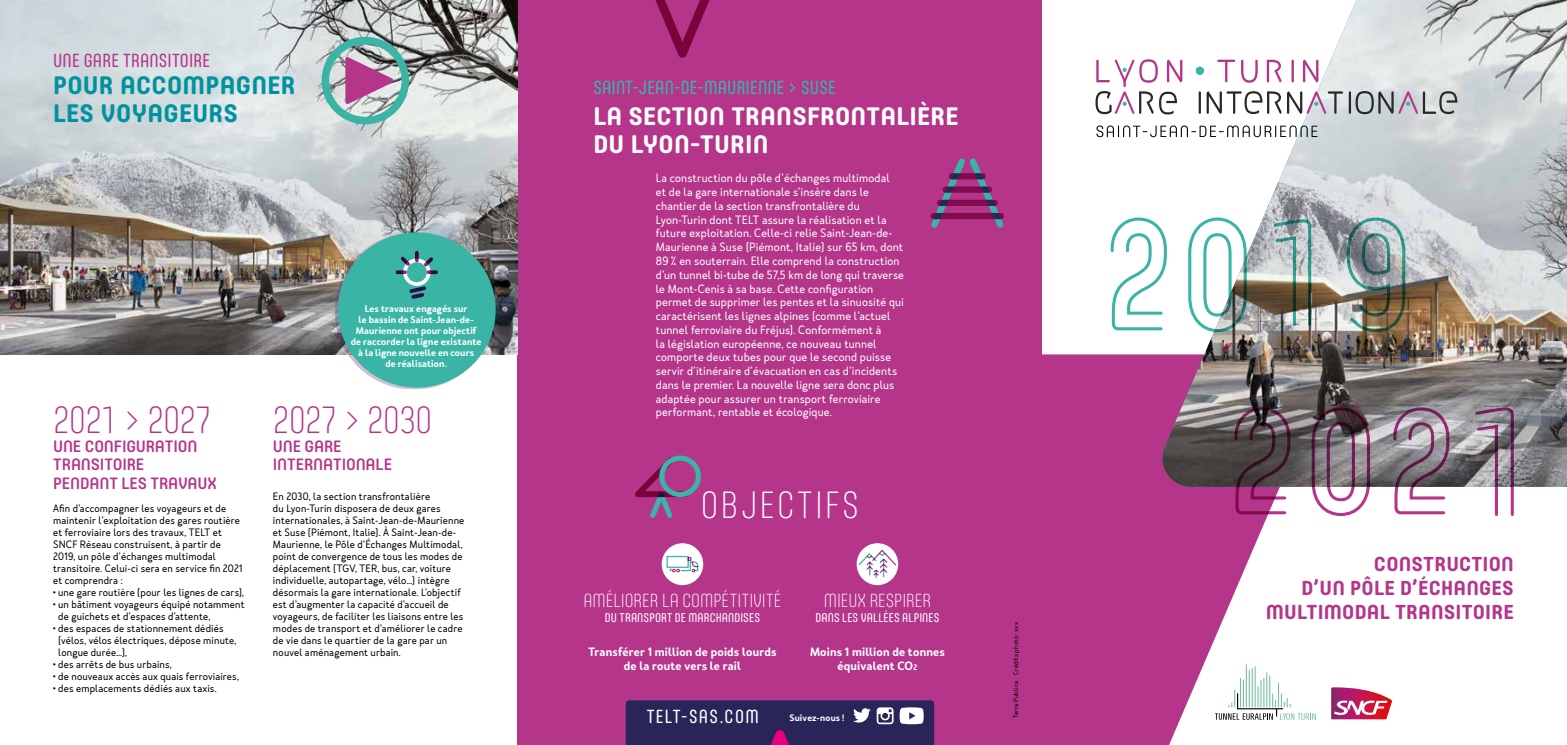
<style>
.page{position:relative;width:1567px;height:745px;background:#fff}
.page>*{position:absolute;margin:0;border:0;box-sizing:border-box;transform-origin:0 0}
.t1{font:200 37.5px "Core Mellow 27 Cn";letter-spacing:-.015em;color:#b5358a}
.t2{font:200 37.5px "Core Mellow 27 Cn";letter-spacing:.07em;color:#fff}
.t3{font:700 25px/27.5px "Core Mellow 65";letter-spacing:.01em;color:#fff}
.t4{font:700 25px/27.5px "Core Mellow 65";letter-spacing:.01em;color:#00939f}
.t5{font:700 20px/24px "Core Mellow 65";letter-spacing:.01em;color:#b5358b;text-align:right}
.t6{font:200 18.75px "Core Mellow 27 Cn";color:#fff}
.t7{font:18.75px "Core Mellow 47 Cn";letter-spacing:.01em;color:#3ab5a5}
.t8{font:18.75px "Core Mellow 47 Cn";letter-spacing:.01em;color:#b5358b}
.t9{font:18.75px "Core Mellow 47 Cn";letter-spacing:.075em;color:#fff}
.t10{font:500 16.25px/18.8px "Core Mellow 55";letter-spacing:-.01em;color:#b5358a}
.t11{font:12.5px "Core Mellow 47 Cn";letter-spacing:.01em;color:#fff}
.t12{font:11.25px/13.8px "Merlo Neue";letter-spacing:.015em;color:#fff}
.t13{font:600 11.25px/13.8px "Merlo Neue";letter-spacing:.015em;color:#fff;text-align:center}
.t14{font:10px/12px "Merlo Neue";letter-spacing:.015em;color:#000}
.t15{font:600 9.12px/10.9px "Merlo Neue";letter-spacing:.015em;color:#fff;text-align:center}
.t16{font:600 8.75px "Merlo Neue";letter-spacing:.025em;color:#fff}
.t17{font:6.25px "Merlo Neue";letter-spacing:.03em;color:#000}
.s1{font-size:7.5px}
</style>
<div class="page">
<div style="left:517px;top:0;width:525px;height:744px;background:#b5358b"></div>
<img style="left:0;top:0;width:517px;height:354px">
<svg style="left:1042px;top:354px;width:274px;height:390px;fill:#b5358b"></svg>
<img style="left:1160px;top:0;width:406px;height:486px">
<svg style="left:1331px;top:687px;width:60px;height:31px"></svg>
<hr style="left:1239px;top:677px;width:1px;height:30px;background:#7ac3a1">
<hr style="left:1245px;top:663px;width:1px;height:44px;background:#7ac3a1">
<hr style="left:1248px;top:669px;width:1px;height:38px;background:#7ac3a1">
<hr style="left:1251px;top:667px;width:1px;height:40px;background:#7ac3a1">
<hr style="left:1254px;top:665px;width:1px;height:42px;background:#7ac3a1">
<hr style="left:1263px;top:677px;width:1px;height:30px;background:#7ac3a1">
<hr style="left:1266px;top:672px;width:1px;height:35px;background:#7ac3a1">
<hr style="left:1268px;top:675px;width:2px;height:32px;background:#7ac3a1">
<svg style="left:1214px;top:679px;width:101px;height:40px"></svg>
<hr style="left:1198px;top:91px;width:2px;height:23px;background:#282827">
<hr style="left:1348px;top:91px;width:2px;height:23px;background:#282827">
<svg style="left:1217px;top:60px;width:40px;height:23px"></svg>
<svg style="left:1266px;top:60px;width:15px;height:22px"></svg>
<hr style="left:1291px;top:60px;width:2px;height:22px;background:#b5358b">
<svg style="left:1302px;top:60px;width:16px;height:22px"></svg>
<div style="left:1195px;top:66px;width:8px;height:9px;background:#3ab5a5;border-radius:50%"></div>
<svg style="left:1206px;top:91px;width:136px;height:23px"></svg>
<svg style="left:1355px;top:91px;width:102px;height:23px;background:#adadb2"></svg>
<svg style="left:1095px;top:59px;width:87px;height:55px"></svg>
<svg style="left:1096px;top:125px;width:221px;height:12px"></svg>
<div style="left:1301px;top:572px;width:212px;height:30px;background:#fff"></div>
<div style="left:1265px;top:596px;width:248px;height:30px;background:#fff"></div>
<svg style="left:655px;top:0;width:55px;height:58px"></svg>
<svg style="left:930px;top:158px;width:74px;height:70px"></svg>
<svg style="left:951px;top:173px;width:31px;height:6px"></svg>
<svg style="left:945px;top:186px;width:43px;height:7px"></svg>
<svg style="left:939px;top:199px;width:55px;height:7px"></svg>
<svg style="left:933px;top:213px;width:67px;height:6px"></svg>
<div style="left:661px;top:543px;width:42px;height:41px;background:#fff;border-radius:50%"></div>
<svg style="left:666px;top:555px;width:33px;height:17px"></svg>
<div style="left:856px;top:543px;width:42px;height:41px;background:#fff;border-radius:50%"></div>
<svg style="left:857px;top:548px;width:40px;height:29px"></svg>
<svg style="left:635px;top:455px;width:65px;height:63px"></svg>
<svg style="left:345px;top:57px;width:48px;height:47px;background:#b872a1"></svg>
<div style="left:321px;top:37px;width:88px;height:87px;border:8px solid #3ab5a5;border-radius:50%"></div>
<img style="left:1110px;top:216px;width:296px;height:117px">
<svg style="left:1232px;top:406px;width:218px;height:111px"></svg>
<svg style="left:1473px;top:406px;width:41px;height:110px"></svg>
<div style="left:335px;top:233px;width:157px;height:155px;background:#502a70;opacity:.3"></div>
<div style="left:338px;top:232px;width:157px;height:155px;background:#3ab5a5;border-radius:50%"></div>
<div style="left:403px;top:258px;width:27px;height:28px;border:4px solid #fff;border-radius:50%"></div>
<svg style="left:397px;top:252px;width:39px;height:22px"></svg>
<svg style="left:409px;top:285px;width:17px;height:14px"></svg>
<div style="left:1007px;top:548px;width:122px;height:196px;background:#b5358b"></div>
<svg style="left:625px;top:700px;width:309px;height:44px;background:#383062"></svg>
<h3 class="t8" style="left:53px;top:46px;width:158px">UNE GARE TRANSITOIRE</h3>
<h2 class="t4" style="left:53px;top:71px;width:244px">POUR ACCOMPAGNER<br>LES VOYAGEURS</h2>
<p class="t15" style="left:351px;top:303px;width:132px">Les travaux engagés sur<br>le bassin de Saint-Jean-de-<br>Maurienne ont pour objectif de raccorder la ligne existante à la ligne nouvelle en cours<br>de réalisation.</p>
<h1 class="t1" style="left:53px;top:392px;width:160px">2021 &gt; 2027</h1>
<h3 class="t10" style="left:53px;top:435px;width:165px">UNE CONFIGURATION<br>TRANSITOIRE<br>PENDANT LES TRAVAUX</h3>
<p class="t14" style="left:53px;top:501px;width:191px">Afin d’accompagner les voyageurs et de maintenir l’exploitation des gares routière et ferroviaire lors des travaux, TELT et SNCF Réseau construisent, à partir de 2019, un pôle d’échanges multimodal transitoire. Celui-ci sera en service fin 2021 et comprendra :</p>
<p class="t14" style="left:53px;top:585px;width:192px">• une gare routière (pour les lignes de cars),</p>
<p class="t14" style="left:58px;top:597px;width:188px;text-indent:-5px">• un bâtiment voyageurs équipé notamment de guichets et d’espaces d’attente,</p>
<p class="t14" style="left:58px;top:621px;width:180px;text-indent:-5px">• des espaces de stationnement dédiés (vélos, vélos électriques, dépose minute, longue durée…),</p>
<p class="t14" style="left:53px;top:657px;width:120px">• des arrêts de bus urbains,</p>
<p class="t14" style="left:53px;top:669px;width:187px">• de nouveaux accès aux quais ferroviaires,</p>
<p class="t14" style="left:53px;top:681px;width:165px">• des emplacements dédiés aux taxis.</p>
<h1 class="t1" style="left:273px;top:392px;width:161px">2027 &gt; 2030</h1>
<h3 class="t10" style="left:273px;top:435px;width:120px">UNE GARE<br>INTERNATIONALE</h3>
<p class="t14" style="left:273px;top:490px;width:193px">En 2030, la section transfrontalière<br>du Lyon-Turin disposera de deux gares internationales, à Saint-Jean-de-Maurienne et Suse (Piémont, Italie). À Saint-Jean-de-Maurienne, le Pôle d’Échanges Multimodal, point de convergence de tous les modes de déplacement (TGV, TER, bus, car, voiture individuelle, autopartage, vélo…) intègre désormais la gare internationale. L’objectif est d’augmenter la capacité d’accueil de voyageurs, de faciliter les liaisons entre les modes de transport et d’améliorer le cadre de vie dans le quartier de la gare par un nouvel aménagement urbain.</p>
<h3 class="t7" style="left:593px;top:74px;width:244px">SAINT-JEAN-DE-MAURIENNE &gt; SUSE</h3>
<h2 class="t3" style="left:593px;top:102px;width:366px">LA SECTION TRANSFRONTALIÈRE<br>DU LYON-TURIN</h2>
<p class="t12" style="left:656px;top:171px;width:250px">La construction du pôle d’échanges multimodal<br>et de la gare internationale s’insère dans le chantier de la section transfrontalière du Lyon-Turin dont TELT assure la réalisation et la future exploitation. Celle-ci relie Saint-Jean-de-Maurienne à Suse (Piémont, Italie) sur 65 km, dont 89 % en souterrain. Elle comprend la construction d’un tunnel bi-tube de 57,5 km de long qui traverse le Mont-Cenis à sa base. Cette configuration permet de supprimer les pentes et la sinuosité qui caractérisent les lignes alpines (comme l’actuel tunnel ferroviaire du Fréjus). Conformément à<br>la législation européenne, ce nouveau tunnel comporte deux tubes pour que le second puisse servir d’itinéraire d’évacuation en cas d’incidents dans le premier. La nouvelle ligne sera donc plus adaptée pour assurer un transport ferroviaire performant, rentable et écologique.</p>
<h1 class="t2" style="left:701px;top:477px;width:159px">OBJECTIFS</h1>
<h3 class="t6" style="left:583px;top:586px;width:199px">AMÉLIORER LA COMPÉTITIVITÉ</h3>
<p class="t11" style="left:605px;top:608px;width:156px">DU TRANSPORT DE MARCHANDISES</p>
<p class="t13" style="left:588px;top:645px;width:189px">Transférer 1 million de poids lourds de la route vers le rail</p>
<h3 class="t6" style="left:823px;top:586px;width:109px">MIEUX RESPIRER</h3>
<p class="t11" style="left:815px;top:608px;width:125px">DANS LES VALLÉES ALPINES</p>
<p class="t13" style="left:810px;top:645px;width:136px">Moins 1 million de tonnes équivalent CO<span class="s1">2</span></p>
<h3 class="t9" style="left:646px;top:701px;width:114px">TELT-SAS.COM</h3>
<p class="t16" style="left:789px;top:711px;width:56px">Suivez-nous !</p>
<p class="t17" style="left:1012px;top:718px;width:98px;rotate:-90deg">Terra Publica Crédits photo : xxx</p>
<h3 class="t5" style="left:1265px;top:550px;width:249px">CONSTRUCTION<br>D’UN PÔLE D’ÉCHANGES<br>MULTIMODAL TRANSITOIRE</h3>
</div>
